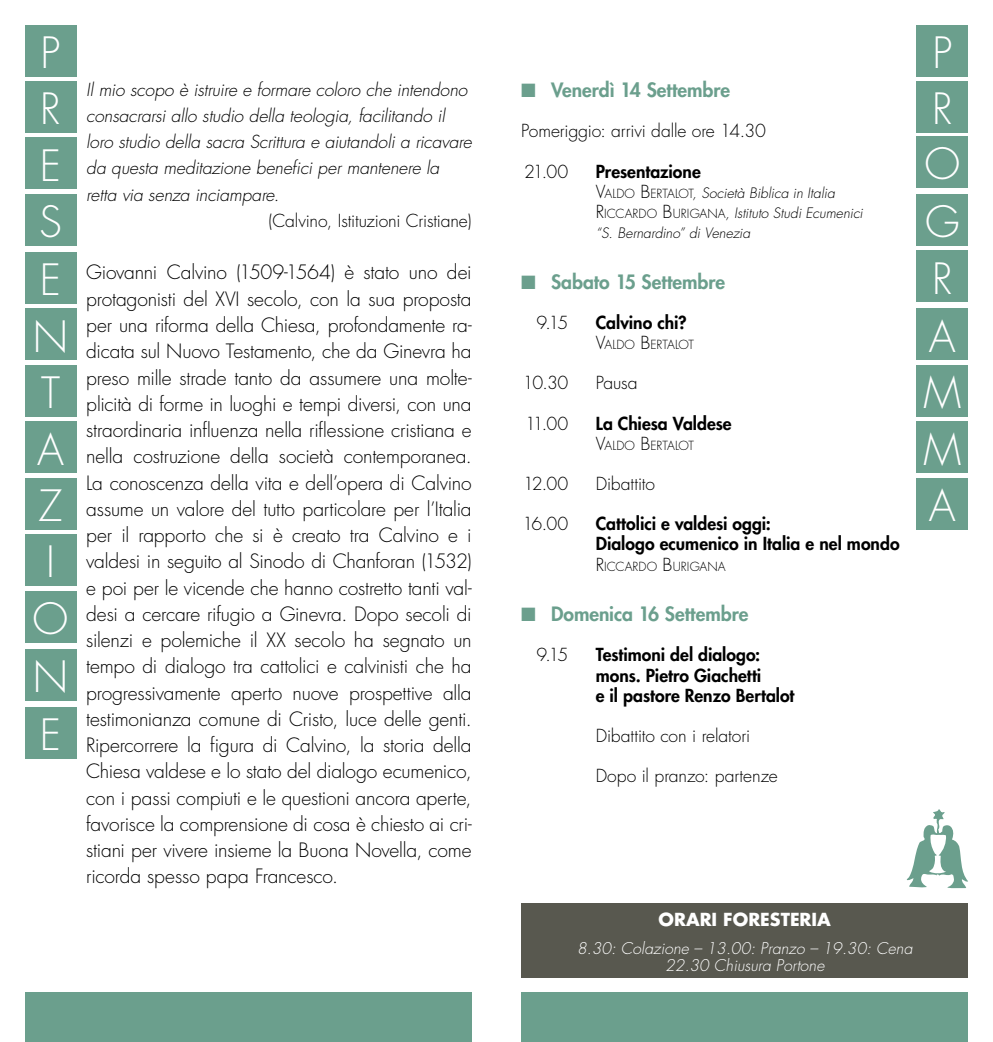
<style>
.page{position:relative;width:993px;height:1042px;background:#fff}
.page>*{position:absolute;margin:0;border:0;box-sizing:border-box;transform-origin:0 0}
.Stile_di_paragrafo_2{font:300 42px "Futura Std";color:#fff}
.t1{font:300 19.25px/26.2px "Futura Std";letter-spacing:-.005em;color:#000;text-align:justify}
.t2{font:800 19.25px "Futura Std";color:#6b9f8d}
.t3{font:italic 300 17.5px/26.2px "Futura Std";letter-spacing:-.005em;color:#000}
.Ora_incontro{font:800 17.5px/20.1px "Futura Std";color:#000}
.Ora_incontro-2{font:300 17.5px "Futura Std";letter-spacing:-.01em;color:#000}
.t4{font:700 17.5px "Futura Std";color:#fff}
.t5{font:italic 300 15.75px "Futura Std";color:#fff}
.Ora_incontro-3{font:italic 300 14px/20.1px "Futura Std";color:#000}
.Ora_incontro-4{font:300 12.25px "Futura Std";letter-spacing:.005em;color:#000}
.s1{font-style:normal;font-size:17.5px}
.s2{font-style:normal;font-size:12.25px}
.s3{font-size:17.5px}
</style>
<div class="page">
<div style="left:25px;top:992px;width:446px;height:50px;background:#6b9f8d"></div>
<div style="left:521px;top:992px;width:446px;height:50px;background:#6b9f8d"></div>
<svg style="left:906px;top:809px;width:61px;height:79px"></svg>
<div style="left:25px;top:365px;width:51px;height:51px;background:#6b9f8d"></div>
<div style="left:916px;top:365px;width:51px;height:51px;background:#6b9f8d"></div>
<div style="left:916px;top:421px;width:51px;height:52px;background:#6b9f8d"></div>
<div style="left:25px;top:252px;width:51px;height:52px;background:#6b9f8d"></div>
<div style="left:25px;top:649px;width:51px;height:51px;background:#6b9f8d"></div>
<div style="left:25px;top:707px;width:51px;height:51px;background:#6b9f8d"></div>
<div style="left:916px;top:251px;width:51px;height:51px;background:#6b9f8d"></div>
<div style="left:25px;top:138px;width:51px;height:51px;background:#6b9f8d"></div>
<div style="left:25px;top:534px;width:51px;height:52px;background:#6b9f8d"></div>
<div style="left:916px;top:136px;width:51px;height:51px;background:#6b9f8d"></div>
<div style="left:25px;top:308px;width:51px;height:52px;background:#6b9f8d"></div>
<div style="left:916px;top:308px;width:51px;height:52px;background:#6b9f8d"></div>
<div style="left:916px;top:478px;width:51px;height:51px;background:#6b9f8d"></div>
<div style="left:25px;top:194px;width:51px;height:52px;background:#6b9f8d"></div>
<div style="left:25px;top:591px;width:51px;height:51px;background:#6b9f8d"></div>
<div style="left:916px;top:194px;width:51px;height:52px;background:#6b9f8d"></div>
<div style="left:25px;top:81px;width:51px;height:52px;background:#6b9f8d"></div>
<div style="left:25px;top:478px;width:51px;height:51px;background:#6b9f8d"></div>
<div style="left:916px;top:81px;width:51px;height:52px;background:#6b9f8d"></div>
<div style="left:25px;top:25px;width:51px;height:51px;background:#6b9f8d"></div>
<div style="left:25px;top:421px;width:51px;height:52px;background:#6b9f8d"></div>
<div style="left:916px;top:25px;width:51px;height:51px;background:#6b9f8d"></div>
<div style="left:521px;top:903px;width:446px;height:74px;background:#58584f"></div>
<p class="Stile_di_paragrafo_2" style="left:41px;top:27px;width:21px">P</p>
<p class="Stile_di_paragrafo_2" style="left:932px;top:27px;width:21px">P</p>
<p class="t2" style="left:521px;top:78px;width:210px">■ Venerdì 14 Settembre</p>
<p class="Ora_incontro-2" style="left:521px;top:120px;width:246px">Pomeriggio: arrivi dalle ore 14.30</p>
<p class="Ora_incontro-2" style="left:524px;top:161px;width:46px">21.00</p>
<p class="Ora_incontro" style="left:595px;top:161px;width:106px">Presentazione</p>
<p class="Ora_incontro-3" style="left:595px;top:183px;width:240px"><span class="s1">V</span><span class="s2">ALDO</span> <span class="s1">B</span><span class="s2">ERTALOT</span>, Società Biblica in Italia</p>
<p class="Ora_incontro-3" style="left:595px;top:203px;width:268px"><span class="s1">R</span><span class="s2">ICCARDO</span> <span class="s1">B</span><span class="s2">URIGANA</span>, Istituto Studi Ecumenici “S. Bernardino” di Venezia</p>
<p class="t2" style="left:521px;top:269px;width:205px">■ Sabato 15 Settembre</p>
<p class="Ora_incontro-2" style="left:536px;top:312px;width:33px">9.15</p>
<p class="Ora_incontro" style="left:595px;top:312px;width:92px">Calvino chi?</p>
<p class="Ora_incontro-4" style="left:595px;top:337px;width:100px"><span class="s3">V</span>ALDO <span class="s3">B</span>ERTALOT</p>
<p class="Ora_incontro-2" style="left:522px;top:372px;width:47px">10.30</p>
<p class="Ora_incontro-2" style="left:595px;top:372px;width:43px">Pausa</p>
<p class="Ora_incontro-2" style="left:525px;top:413px;width:45px">11.00</p>
<p class="Ora_incontro" style="left:595px;top:413px;width:137px">La Chiesa Valdese</p>
<p class="Ora_incontro-4" style="left:595px;top:438px;width:100px"><span class="s3">V</span>ALDO <span class="s3">B</span>ERTALOT</p>
<p class="Ora_incontro-2" style="left:523px;top:473px;width:47px">12.00</p>
<p class="Ora_incontro-2" style="left:595px;top:473px;width:61px">Dibattito</p>
<p class="Ora_incontro-2" style="left:522px;top:513px;width:48px">16.00</p>
<p class="Ora_incontro" style="left:595px;top:514px;width:305px">Cattolici e valdesi oggi:<br>Dialogo ecumenico in Italia e nel mondo</p>
<p class="Ora_incontro-4" style="left:595px;top:559px;width:131px"><span class="s3">R</span>ICCARDO <span class="s3">B</span>URIGANA</p>
<p class="t2" style="left:521px;top:602px;width:228px">■ Domenica 16 Settembre</p>
<p class="Ora_incontro-2" style="left:536px;top:644px;width:33px">9.15</p>
<p class="Ora_incontro" style="left:595px;top:645px;width:200px">Testimoni del dialogo: mons. Pietro Giachetti<br>e il pastore Renzo Bertalot</p>
<p class="Ora_incontro-2" style="left:595px;top:725px;width:156px">Dibattito con i relatori</p>
<p class="Ora_incontro-2" style="left:595px;top:765px;width:183px">Dopo il pranzo: partenze</p>
<p class="t3" style="left:86px;top:77px;width:387px">Il mio scopo è istruire e formare coloro che intendono consacrarsi allo studio della teologia, facilitando il loro studio della sacra Scrittura e aiutandoli a ricavare da questa meditazione benefici per mantenere la retta via senza inciampare.</p>
<p class="Ora_incontro-2" style="left:268px;top:210px;width:204px">(Calvino, Istituzioni Cristiane)</p>
<p class="t1" style="left:86px;top:260px;width:387px">Giovanni Calvino (1509-1564) è stato uno dei protagonisti del XVI secolo, con la sua proposta per una riforma della Chiesa, profondamente ra&shy;dicata sul Nuovo Testamento, che da Ginevra ha preso mille strade tanto da assumere una molte&shy;plicità di forme in luoghi e tempi diversi, con una straordinaria influenza nella riflessione cristiana e nella costruzione della società contemporanea.<br>La conoscenza della vita e dell’opera di Calvino assume un valore del tutto particolare per l’Italia per il rapporto che si è creato tra Calvino e i valdesi in seguito al Sinodo di Chanforan (1532) e poi per le vicende che hanno costretto tanti val&shy;desi a cercare rifugio a Ginevra. Dopo secoli di silenzi e polemiche il XX secolo ha segnato un tempo di dialogo tra cattolici e calvinisti che ha progressivamente aperto nuove prospettive alla testimonianza comune di Cristo, luce delle genti.<br>Ripercorrere la figura di Calvino, la storia della Chiesa valdese e lo stato del dialogo ecumenico, con i passi compiuti e le questioni ancora aperte, favorisce la comprensione di cosa è chiesto ai cri&shy;stiani per vivere insieme la Buona Novella, come ricorda spesso papa Francesco.</p>
<p class="Stile_di_paragrafo_2" style="left:40px;top:84px;width:22px">R</p>
<p class="Stile_di_paragrafo_2" style="left:931px;top:84px;width:22px">R</p>
<p class="Stile_di_paragrafo_2" style="left:924px;top:138px;width:37px">O</p>
<p class="Stile_di_paragrafo_2" style="left:40px;top:140px;width:23px">E</p>
<p class="Stile_di_paragrafo_2" style="left:39px;top:196px;width:24px">S</p>
<p class="Stile_di_paragrafo_2" style="left:924px;top:196px;width:36px">G</p>
<p class="Stile_di_paragrafo_2" style="left:931px;top:253px;width:22px">R</p>
<p class="Stile_di_paragrafo_2" style="left:40px;top:254px;width:23px">E</p>
<p class="Stile_di_paragrafo_2" style="left:33px;top:311px;width:37px">N</p>
<p class="Stile_di_paragrafo_2" style="left:928px;top:311px;width:28px">A</p>
<p class="Stile_di_paragrafo_2" style="left:41px;top:367px;width:20px">T</p>
<p class="Stile_di_paragrafo_2" style="left:923px;top:367px;width:39px">M</p>
<p class="Stile_di_paragrafo_2" style="left:923px;top:424px;width:39px">M</p>
<p class="Stile_di_paragrafo_2" style="left:37px;top:424px;width:28px">A</p>
<p class="Stile_di_paragrafo_2" style="left:928px;top:480px;width:28px">A</p>
<p class="Stile_di_paragrafo_2" style="left:39px;top:480px;width:25px">Z</p>
<p class="Stile_di_paragrafo_2" style="left:46px;top:536px;width:10px">I</p>
<p class="Stile_di_paragrafo_2" style="left:33px;top:593px;width:37px">O</p>
<p class="Stile_di_paragrafo_2" style="left:33px;top:651px;width:37px">N</p>
<p class="Stile_di_paragrafo_2" style="left:40px;top:709px;width:23px">E</p>
<p class="t4" style="left:658px;top:908px;width:174px">ORARI FORESTERIA</p>
<p class="t5" style="left:577px;top:938px;width:337px">8.30: Colazione – 13.00: Pranzo – 19.30: Cena</p>
<p class="t5" style="left:665px;top:956px;width:161px">22.30 Chiusura Portone</p>
</div>
